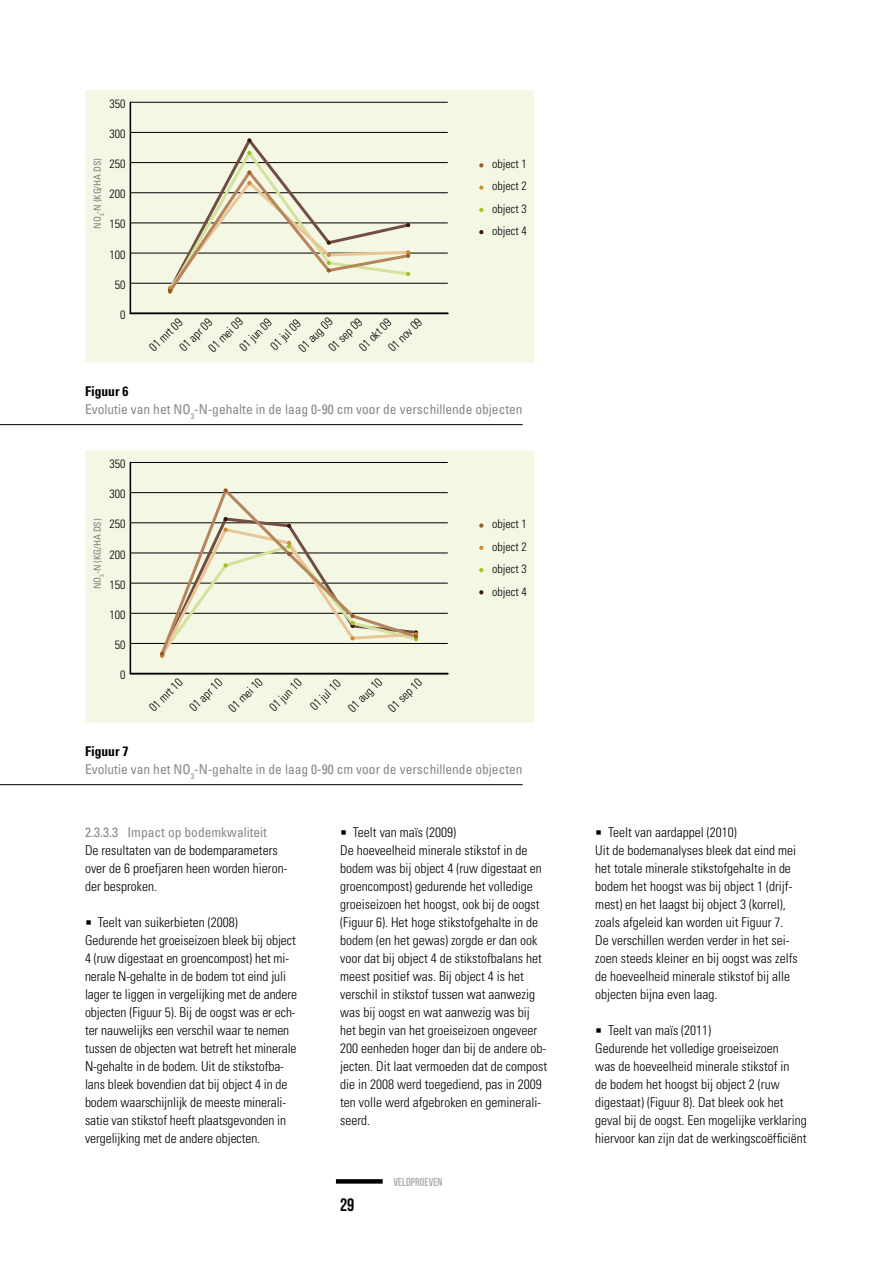
<style>
.page{position:relative;width:893px;height:1263px;background:#fff}
.page>*{position:absolute;margin:0;border:0;box-sizing:border-box;transform-origin:0 0}
.t1{font:18px "Bebas Neue";color:#000}
.t2{font:300 condensed 13.5px/18px "Univers";color:#000}
.t3{font:condensed 13.5px/18px "Univers";color:#878787}
.t4{font:300 condensed 12px/22.5px "Univers";color:#000;text-align:justify}
.t5{font:11.55px "Bebas Neue";color:#b3b2b2}
.t6{font:condensed 9.75px "Univers";letter-spacing:-.01em;color:#7e8276}
.s1{font-weight:700;color:#000}
</style>
<div class="page">
<div style="left:336px;top:1179px;width:47px;height:5px;background:#000"></div>
<hr style="left:0;top:424px;width:523px;height:1px;background:#000">
<hr style="left:0;top:784px;width:523px;height:1px;background:#000">
<svg style="left:85px;top:90px;width:449px;height:272px;background:#ebefdb"></svg>
<svg style="left:85px;top:450px;width:449px;height:273px;background:#ebeedb"></svg>
<p class="t4" style="left:109px;top:92px;width:17px">350</p>
<p class="t4" style="left:109px;top:123px;width:17px">300</p>
<p class="t6" style="left:91px;top:229px;width:72px;rotate:-90deg">NO<sub>3</sub>-N (KG/HA DS)</p>
<p class="t4" style="left:109px;top:153px;width:17px">250</p>
<p class="t4" style="left:109px;top:183px;width:17px">200</p>
<p class="t4" style="left:109px;top:213px;width:17px">150</p>
<p class="t4" style="left:109px;top:243px;width:17px">100</p>
<p class="t4" style="left:115px;top:273px;width:12px">50</p>
<p class="t4" style="left:120px;top:303px;width:7px">0</p>
<p class="t4" style="left:203px;top:342px;width:44px;rotate:-45deg">01 mei 09</p>
<p class="t4" style="left:292px;top:342px;width:44px;rotate:-45deg">01 aug 09</p>
<p class="t4" style="left:323px;top:341px;width:43px;rotate:-45deg">01 sep 09</p>
<p class="t4" style="left:382px;top:341px;width:43px;rotate:-45deg">01 nov 09</p>
<p class="t4" style="left:143px;top:341px;width:43px;rotate:-45deg">01 mrt 09</p>
<p class="t4" style="left:173px;top:341px;width:42px;rotate:-45deg">01 apr 09</p>
<p class="t4" style="left:234px;top:341px;width:41px;rotate:-45deg">01 jun 09</p>
<p class="t4" style="left:353px;top:341px;width:41px;rotate:-45deg">01 okt 09</p>
<p class="t4" style="left:264px;top:340px;width:39px;rotate:-45deg">01 jul 09</p>
<p class="t4" style="left:492px;top:152px;width:36px">object 1 object 2 object 3 object 4</p>
<p class="t3" style="left:85px;top:382px;width:439px"><span class="s1">Figuur 6<br></span>Evolutie van het NO<sub>3</sub>-N-gehalte in de laag 0-90 cm voor de verschillende objecten</p>
<p class="t4" style="left:109px;top:453px;width:17px">350</p>
<p class="t4" style="left:109px;top:483px;width:17px">300</p>
<p class="t6" style="left:91px;top:589px;width:72px;rotate:-90deg">NO<sub>3</sub>-N (KG/HA DS)</p>
<p class="t4" style="left:109px;top:513px;width:17px">250</p>
<p class="t4" style="left:109px;top:543px;width:17px">200</p>
<p class="t4" style="left:109px;top:573px;width:17px">150</p>
<p class="t4" style="left:109px;top:603px;width:17px">100</p>
<p class="t4" style="left:115px;top:633px;width:12px">50</p>
<p class="t4" style="left:120px;top:664px;width:7px">0</p>
<p class="t4" style="left:143px;top:701px;width:43px;rotate:-45deg">01 mrt 10</p>
<p class="t4" style="left:183px;top:701px;width:42px;rotate:-45deg">01 apr 10</p>
<p class="t4" style="left:223px;top:702px;width:44px;rotate:-45deg">01 mei 10</p>
<p class="t4" style="left:263px;top:701px;width:41px;rotate:-45deg">01 jun 10</p>
<p class="t4" style="left:304px;top:700px;width:39px;rotate:-45deg">01 jul 10</p>
<p class="t4" style="left:342px;top:702px;width:44px;rotate:-45deg">01 aug 10</p>
<p class="t4" style="left:382px;top:702px;width:43px;rotate:-45deg">01 sep 10</p>
<p class="t4" style="left:492px;top:513px;width:36px">object 1 object 2 object 3 object 4</p>
<p class="t3" style="left:85px;top:742px;width:439px"><span class="s1">Figuur 7<br></span>Evolutie van het NO<sub>3</sub>-N-gehalte in de laag 0-90 cm voor de verschillende objecten</p>
<p class="t3" style="left:85px;top:823px;width:184px">2.3.3.3 Impact op bodemkwaliteit</p>
<p class="t2" style="left:85px;top:841px;width:204px">De resultaten van de bodemparameters over de 6 proefjaren heen worden hieron&shy;der besproken.</p>
<p class="t2" style="left:85px;top:913px;width:214px;text-indent:13px">Teelt van suikerbieten (2008)<br>Gedurende het groeiseizoen bleek bij object 4 (ruw digestaat en groencompost) het mi&shy;nerale N-gehalte in de bodem tot eind juli lager te liggen in vergelijking met de andere objecten (Figuur 5). Bij de oogst was er ech&shy;ter nauwelijks een verschil waar te nemen tussen de objecten wat betreft het minerale N-gehalte in de bodem. Uit de stikstofba&shy;lans bleek bovendien dat bij object 4 in de bodem waarschijnlijk de meeste minerali&shy;satie van stikstof heeft plaatsgevonden in vergelijking met de andere objecten.</p>
<p class="t2" style="left:340px;top:823px;width:208px;text-indent:13px">Teelt van maïs (2009)<br>De hoeveelheid minerale stikstof in de bodem was bij object 4 (ruw digestaat en groencompost) gedurende het volledige groeiseizoen het hoogst, ook bij de oogst (Figuur 6). Het hoge stikstofgehalte in de bodem (en het gewas) zorgde er dan ook voor dat bij object 4 de stikstofbalans het meest positief was. Bij object 4 is het verschil in stikstof tussen wat aanwezig was bij oogst en wat aanwezig was bij het begin van het groeiseizoen ongeveer 200 eenheden hoger dan bij de andere ob&shy;jecten. Dit laat vermoeden dat de compost die in 2008 werd toegediend, pas in 2009 ten volle werd afgebroken en geminerali&shy;seerd.</p>
<h1 class="t1" style="left:340px;top:1194px;width:16px">29</h1>
<p class="t5" style="left:393px;top:1176px;width:51px">VELDPROEVEN</p>
<p class="t2" style="left:595px;top:823px;width:204px;text-indent:13px">Teelt van aardappel (2010)<br>Uit de bodemanalyses bleek dat eind mei het totale minerale stikstofgehalte in de bodem het hoogst was bij object 1 (drijf&shy;mest) en het laagst bij object 3 (korrel), zoals afgeleid kan worden uit Figuur 7.<br>De verschillen werden verder in het sei&shy;zoen steeds kleiner en bij oogst was zelfs de hoeveelheid minerale stikstof bij alle objecten bijna even laag.</p>
<p class="t2" style="left:595px;top:1021px;width:213px;text-indent:13px">Teelt van maïs (2011)<br>Gedurende het volledige groeiseizoen<br>was de hoeveelheid minerale stikstof in<br>de bodem het hoogst bij object 2 (ruw digestaat) (Figuur 8). Dat bleek ook het geval bij de oogst. Een mogelijke verklaring hiervoor kan zijn dat de werkingscoëfficiënt</p>
</div>
